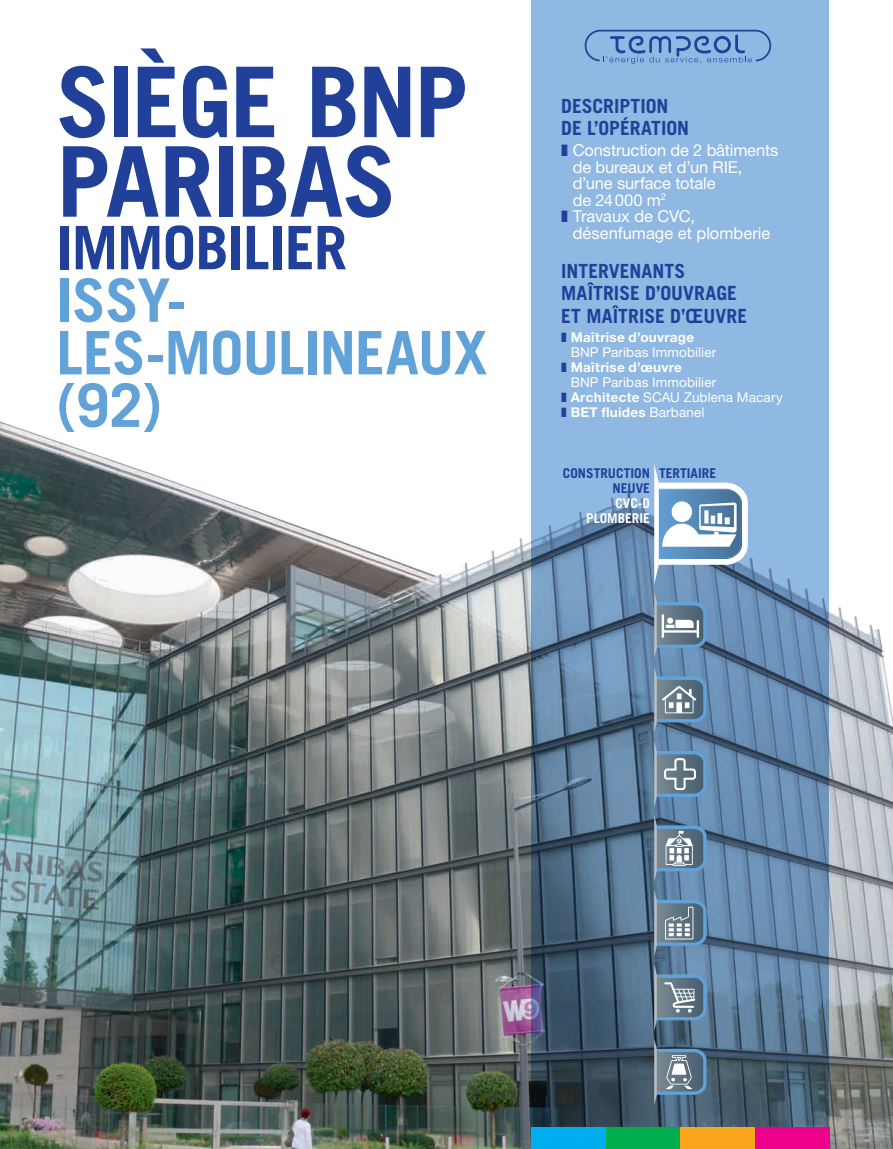
<style>
.page{position:relative;width:893px;height:1149px;background:#fff}
.page>*{position:absolute;margin:0;border:0;box-sizing:border-box;transform-origin:0 0}
.t1{font:700 97.5px/79.5px "Trade Gothic";letter-spacing:-.025em;color:#21409a}
.t2{font:700 60px/52.5px "Trade Gothic";letter-spacing:-.01em;color:#61a2d8}
.t3{font:700 60px "Trade Gothic";letter-spacing:-.02em;color:#21409a}
.t4{font:700 19.5px/22.5px "Trade Gothic";letter-spacing:.005em;color:#21409a}
.t5{font:16.5px "Helvetica Neue";letter-spacing:-.01em;color:#fff}
.t6{font:13.5px "Helvetica Neue";letter-spacing:.01em;color:#fff}
.t7{font:700 13.5px "Helvetica Neue";letter-spacing:.02em;color:#fff}
.t8{font:700 13.5px/15px "Trade Gothic";color:#21409a;text-align:right}
.t9{font:700 13.5px/15px "Trade Gothic";color:#fff;text-align:right}
.s1{color:#21409a}
.s2{font-weight:700}
.s3{font-weight:400}
</style>
<div class="page">
<img style="left:0;top:421px;width:893px;height:727px">
<svg style="left:531px;top:0;width:298px;height:1127px;background:#7397bb"></svg>
<svg style="left:585px;top:30px;width:186px;height:34px;background:#779ed2"></svg>
<svg style="left:654px;top:665px;width:52px;height:68px;background:#6e8aa1"></svg>
<svg style="left:654px;top:740px;width:52px;height:67px;background:#6f8ca4"></svg>
<svg style="left:654px;top:814px;width:52px;height:67px;background:#748fa5"></svg>
<svg style="left:654px;top:889px;width:52px;height:67px;background:#6f8ba1"></svg>
<svg style="left:654px;top:963px;width:52px;height:67px;background:#6c879c"></svg>
<svg style="left:654px;top:1038px;width:52px;height:67px;background:#698295"></svg>
<svg style="left:654px;top:591px;width:52px;height:67px;background:#7793ac"></svg>
<svg style="left:654px;top:463px;width:94px;height:121px"></svg>
<div style="left:672px;top:501px;width:20px;height:21px;background:#fff;border-radius:50%"></div>
<div style="left:531px;top:1127px;width:75px;height:21px;background:#00aeef"></div>
<div style="left:606px;top:1127px;width:74px;height:21px;background:#00ad4d"></div>
<div style="left:680px;top:1127px;width:75px;height:21px;background:#faa61a"></div>
<div style="left:755px;top:1127px;width:74px;height:21px;background:#ec008c"></div>
<h1 class="t1" style="left:56px;top:61px;width:413px">SIÈGE BNP<br>PARIBAS</h1>
<h2 class="t3" style="left:56px;top:211px;width:292px">IMMOBILIER</h2>
<h2 class="t2" style="left:56px;top:273px;width:432px">ISSY-<br>LES-MOULINEAUX (92)</h2>
<p class="t4" style="left:561px;top:94px;width:129px">DESCRIPTION<br>DE L’OPÉRATION</p>
<p class="t5" style="left:561px;top:140px;width:219px"><span class="s1">❚</span> Construction de 2 bâtiments</p>
<p class="t5" style="left:573px;top:157px;width:171px">de bureaux et d’un RIE,</p>
<p class="t5" style="left:573px;top:173px;width:144px">d’une surface totale</p>
<p class="t5" style="left:573px;top:190px;width:95px">de 24000 m<sup>2</sup></p>
<p class="t5" style="left:561px;top:206px;width:135px"><span class="s1">❚</span> Travaux de CVC,</p>
<p class="t5" style="left:573px;top:223px;width:199px">désenfumage et plomberie</p>
<p class="t4" style="left:561px;top:259px;width:188px">INTERVENANTS<br>MAÎTRISE D’OUVRAGE<br>ET MAÎTRISE D’ŒUVRE</p>
<p class="t7" style="left:561px;top:329px;width:134px"><span class="s1">❚</span> Maîtrise d’ouvrage</p>
<p class="t6" style="left:571px;top:344px;width:147px">BNP Paribas Immobilier</p>
<p class="t7" style="left:561px;top:359px;width:122px"><span class="s1">❚</span> Maîtrise d’œuvre</p>
<p class="t6" style="left:571px;top:374px;width:147px">BNP Paribas Immobilier</p>
<p class="t6" style="left:561px;top:389px;width:223px"><span class="s1">❚</span> <span class="s2">Architecte</span> SCAU Zublena Macary</p>
<p class="t7" style="left:561px;top:404px;width:145px"><span class="s1">❚</span> BET fluides <span class="s3">Barbanel</span></p>
<p class="t8" style="left:563px;top:465px;width:89px">CONSTRUCTION<br>NEUVE</p>
<p class="t9" style="left:586px;top:495px;width:65px">CVC-D<br>PLOMBERIE</p>
<p class="t8" style="left:659px;top:465px;width:59px">TERTIAIRE</p>
</div>
